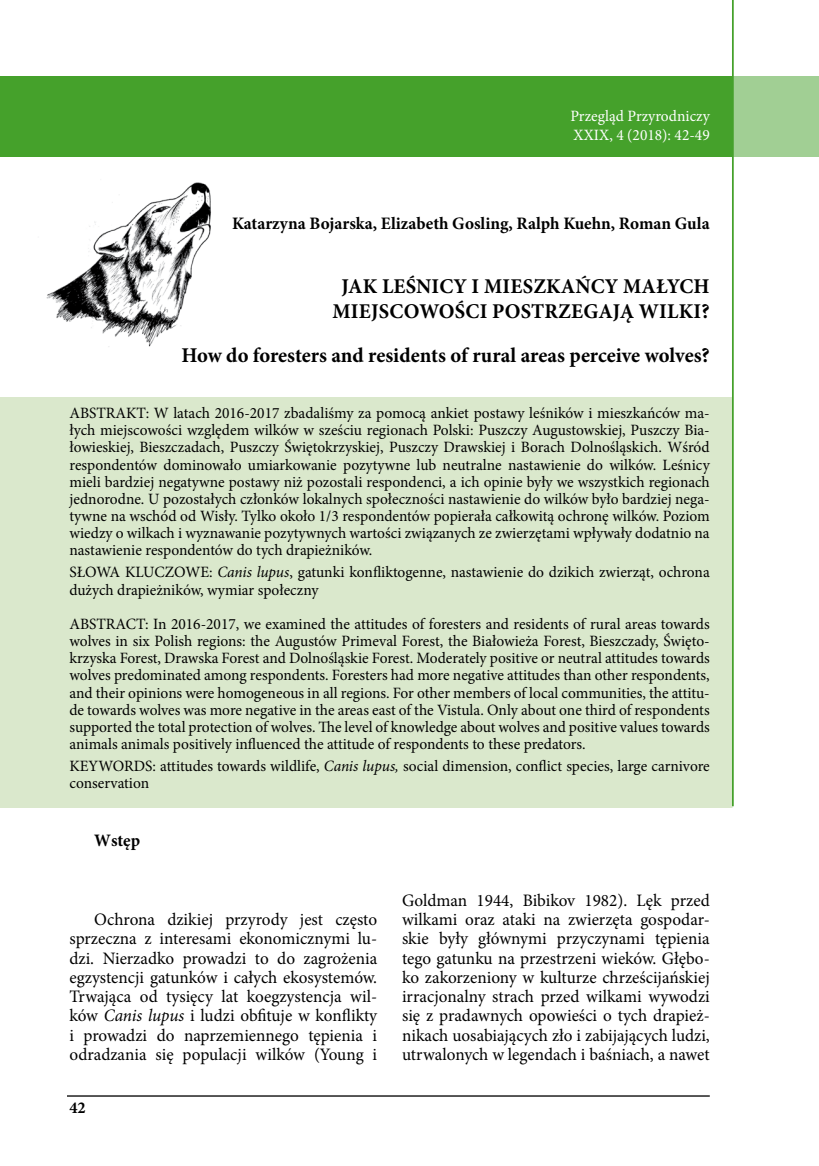
<style>
.page{position:relative;width:819px;height:1166px;background:#fff}
.page>*{position:absolute;margin:0;border:0;box-sizing:border-box;transform-origin:0 0}
.t1{font:700 21px/25.2px "Minion Pro";letter-spacing:.01em;color:#000;text-align:center}
.t2{font:17.5px/19.2px "Minion Pro";color:#000;text-align:justify}
.t3{font:700 17.5px "Minion Pro";color:#000}
.t4{font:700 16.62px "Minion Pro";color:#000}
.t5{font:15.75px/17.2px "Minion Pro";color:#000;text-align:justify}
.t6{font:15.75px/18.9px "Minion Pro";color:#fff}
.s1{font-style:italic}
</style>
<div class="page">
<img style="left:46px;top:182px;width:165px;height:165px">
<div style="left:0;top:397px;width:732px;height:410px;background:#dae8cc"></div>
<hr style="left:67px;top:1095px;width:642px;height:1px;background:#000">
<div style="left:0;top:77px;width:819px;height:80px;background:#45a12b"></div>
<div style="left:732px;top:0;width:87px;height:1166px;background:#fff"></div>
<hr style="left:732px;top:0;width:1px;height:806px;background:#45a12b">
<p class="t6" style="left:570px;top:106px;width:141px">Przegląd Przyrodniczy<br>XXIX, 4 (2018): 42-49</p>
<p class="t3" style="left:232px;top:211px;width:479px">Katarzyna Bojarska, Elizabeth Gosling, Ralph Kuehn, Roman Gula</p>
<h1 class="t1" style="left:332px;top:273px;width:379px">Jak leśnicy i mieszkańcy małych miejscowości postrzegają wilki?</h1>
<h1 class="t1" style="left:181px;top:343px;width:530px">How do foresters and residents of rural areas perceive wolves?</h1>
<p class="t5" style="left:69px;top:404px;width:641px">ABSTRAKT: W latach 2016-2017 zbadaliśmy za pomocą ankiet postawy leśników i mieszkańców ma&shy;łych miejscowości względem wilków w sześciu regionach Polski: Puszczy Augustowskiej, Puszczy Bia&shy;łowieskiej, Bieszczadach, Puszczy Świętokrzyskiej, Puszczy Drawskiej i Borach Dolnośląskich. Wśród respondentów dominowało umiarkowanie pozytywne lub neutralne nastawienie do wilków. Leśnicy mieli bardziej negatywne postawy niż pozostali respondenci, a ich opinie były we wszystkich regionach jednorodne. U pozostałych członków lokalnych społeczności nastawienie do wilków było bardziej nega&shy;tywne na wschód od Wisły. Tylko około 1/3 respondentów popierała całkowitą ochronę wilków. Poziom wiedzy o wilkach i wyznawanie pozytywnych wartości związanych ze zwierzętami wpływały dodatnio na nastawienie respondentów do tych drapieżników.</p>
<p class="t5" style="left:69px;top:564px;width:641px">SŁOWA KLUCZOWE: <span class="s1">Canis lupus</span>, gatunki konfliktogenne, nastawienie do dzikich zwierząt, ochrona dużych drapieżników, wymiar społeczny</p>
<p class="t5" style="left:69px;top:615px;width:641px">ABSTRACT: In 2016-2017, we examined the attitudes of foresters and residents of rural areas towards wolves in six Polish regions: the Augustów Primeval Forest, the Białowieża Forest, Bieszczady, Święto&shy;krzyska Forest, Drawska Forest and Dolnośląskie Forest. Moderately positive or neutral attitudes towards wolves predominated among respondents. Foresters had more negative attitudes than other respondents, and their opinions were homogeneous in all regions. For other members of local communities, the attitu&shy;de towards wolves was more negative in the areas east of the Vistula. Only about one third of respondents supported the total protection of wolves. The level of knowledge about wolves and positive values towards animals animals positively influenced the attitude of respondents to these predators.</p>
<p class="t5" style="left:69px;top:757px;width:641px">KEYWORDS: attitudes towards wildlife, <span class="s1">Canis lupus,</span> social dimension, conflict species, large carnivore conservation</p>
<p class="t3" style="left:94px;top:828px;width:47px">Wstęp</p>
<p class="t2" style="left:69px;top:910px;width:309px;text-indent:25px">Ochrona dzikiej przyrody jest często sprzeczna z interesami ekonomicznymi lu&shy;dzi. Nierzadko prowadzi to do zagrożenia egzystencji gatunków i całych ekosystemów.<br>Trwająca od tysięcy lat koegzystencja wil&shy;ków <span class="s1">Canis lupus</span> i ludzi obfituje w konflikty i prowadzi do naprzemiennego tępienia i odradzania się populacji wilków (Young i</p>
<p class="t4" style="left:69px;top:1096px;width:18px">42</p>
<p class="t2" style="left:402px;top:891px;width:309px">Goldman 1944, Bibikov 1982). Lęk przed wilkami oraz ataki na zwierzęta gospodar&shy;skie były głównymi przyczynami tępienia tego gatunku na przestrzeni wieków. Głębo&shy;ko zakorzeniony w kulturze chrześcijańskiej irracjonalny strach przed wilkami wywodzi się z pradawnych opowieści o tych drapież&shy;nikach uosabiających zło i zabijających ludzi, utrwalonych w legendach i baśniach, a nawet</p>
</div>
